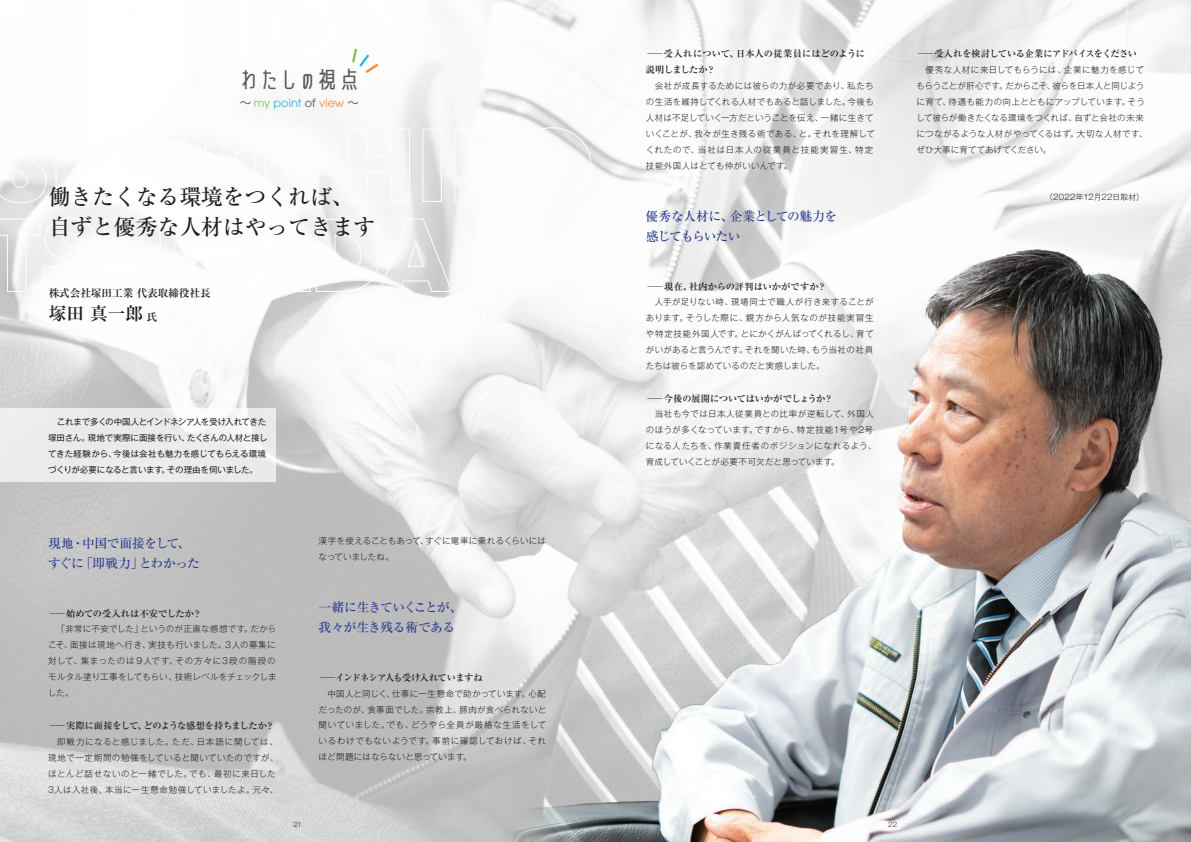
<style>
.page{position:relative;width:1191px;height:842px;background:#fff}
.page>*{position:absolute;margin:0;border:0;box-sizing:border-box;transform-origin:0 0}
.t1{font:23.3px "Senobi Gothic Regular";color:#57585a}
.t2{font:500 22px "Ryumin Pro";letter-spacing:-.01em;color:#231f20}
.t3{font:700 17.7px "Ryumin Pro";color:#231f20}
.t4{font:500 12.8px/20px "Ryumin Pro";letter-spacing:-.025em;color:#283890}
.t5{font:500 12.8px/20px "Ryumin Pro";letter-spacing:-.065em;color:#283890}
.t6{font:500 12.8px/20px "Ryumin Pro";letter-spacing:-.045em;color:#283890}
.t7{font:11.4px "ITC Avant Garde Pro";letter-spacing:.005em;color:#24b9eb}
.t8{font:700 10.6px "Ryumin Pro";letter-spacing:-.005em;color:#231f20}
.t9{font:700 9.2px/16.1px "Ryumin Pro";letter-spacing:.005em;color:#231f20}
.t10{font:700 9.2px "Ryumin Pro";letter-spacing:-.015em;color:#231f20}
.t11{font:700 9.2px "Ryumin Pro";letter-spacing:-.045em;color:#231f20}
.t12{font:700 9.2px "Ryumin Pro";letter-spacing:-.065em;color:#231f20}
.t13{font:300 8.5px/16px "Gothic MB101 Pro";letter-spacing:.035em;color:#231f20}
.t14{font:8.5px/16px "Gothic MB101 Pro";letter-spacing:-.02em;color:#231f20}
.t15{font:300 8.5px/16px "Gothic MB101 Pro";letter-spacing:.055em;color:#231f20}
.t16{font:300 8.5px/16px "Gothic MB101 Pro";letter-spacing:.01em;color:#231f20}
.t17{font:300 7.8px "Gothic MB101 Pro";letter-spacing:.025em;color:#231f20}
.t18{font:300 6.4px "Gothic MB101 Pro";color:#231f20}
.s1{font-family:"Hiragino Sans W1";font-weight:400}
.s2{font-family:"Senobi Gothic Medium";font-size:19.4px}
.s3{font-family:"Koz Go Pr 6 N";color:#4b4c4d}
.s4{color:#81c342}
.s5{color:#4b4c4d}
.s6{color:#f58932}
.s7{font-size:10.6px}
</style>
<div class="page">
<img style="left:0;top:0;width:1191px;height:842px">
<svg style="left:0;top:127px;width:47px;height:77px"></svg>
<svg style="left:55px;top:128px;width:63px;height:74px"></svg>
<svg style="left:161px;top:128px;width:63px;height:74px"></svg>
<svg style="left:264px;top:127px;width:77px;height:77px"></svg>
<svg style="left:348px;top:128px;width:62px;height:74px"></svg>
<div style="left:422px;top:129px;width:20px;height:73px;border:1px solid #fff"></div>
<svg style="left:454px;top:127px;width:138px;height:77px"></svg>
<svg style="left:0;top:217px;width:96px;height:77px"></svg>
<svg style="left:104px;top:218px;width:57px;height:76px"></svg>
<svg style="left:173px;top:218px;width:184px;height:75px"></svg>
<svg style="left:0;top:408px;width:275px;height:73px;fill:#ebebeb"></svg>
<svg style="left:352px;top:49px;width:26px;height:24px"></svg>
<img style="left:357px;top:218px;width:834px;height:624px">
<p class="t9" style="left:646px;top:45px;width:221px"><span class="s1">ー</span>受入れについて、日本人の従業員にはどのように説明しましたか？</p>
<p class="t13" style="left:646px;top:77px;width:230px;text-indent:9px">会社が成長するためには彼らの力が必要であり、私たちの生活を維持してくれる人材でもあると話しました。今後も人材は不足していく一方だということを伝え、一緒に生きていくことが、我々が生き残る術である、と。それを理解してくれたので、当社は日本人の従業員と技能実習生、特定技能外国人はとても仲がいいんです。</p>
<h3 class="t5" style="left:646px;top:205px;width:193px">優秀な人材に、企業としての魅力を感じてもらいたい</h3>
<p class="t11" style="left:916px;top:47px;width:222px"><span class="s1">ー</span>受入れを検討している企業にアドバイスをください</p>
<p class="t13" style="left:916px;top:60px;width:232px;text-indent:9px">優秀な人材に来日してもらうには、企業に魅力を感じてもらうことが肝心です。だからこそ、彼らを日本人と同じように育て、待遇も能力の向上とともにアップしています。そうして彼らが働きたくなる環境をつくれば、自ずと会社の未来につながるような人材がやってくるはず。大切な人材です、ぜひ大事に育ててあげてください。</p>
<h1 class="t1" style="left:238px;top:63px;width:125px">わたし<span class="s2">の</span>視点</h1>
<h3 class="t7" style="left:240px;top:96px;width:121px"><span class="s3">～</span> <span class="s4">my</span> point <span class="s5">of</span> <span class="s6">view</span> <span class="s3">～</span></h3>
<h2 class="t2" style="left:49px;top:179px;width:306px">働きたくなる環境をつくれば、</h2>
<p class="t17" style="left:1045px;top:191px;width:100px">（2022年12月22日取材）</p>
<h2 class="t2" style="left:49px;top:210px;width:328px">自ずと優秀な人材はやってきます</h2>
<p class="t8" style="left:49px;top:285px;width:163px">株式会社塚田工業 代表取締役社長</p>
<h3 class="t3" style="left:49px;top:300px;width:110px">塚田 真一郎 <span class="s7">氏</span></h3>
<p class="t14" style="left:48px;top:412px;width:221px">　これまで多くの中国人とインドネシア人を受け入れてきた塚田さん。現地で実際に面接を行い、たくさんの人材と接してきた経験から、今後は会社も魅力を感じてもらえる環境づくりが必要になると言います。その理由を伺いました。</p>
<p class="t9" style="left:646px;top:277px;width:182px"><span class="s1">ー</span>現在、社内からの評判はいかがですか？</p>
<p class="t13" style="left:646px;top:293px;width:230px;text-align:justify;text-indent:9px">人手が足りない時、現場同士で職人が行き来することがあります。そうした際に、親方から人気なのが技能実習生や特定技能外国人です。とにかくがんばってくれるし、育てがいがあると言うんです。それを聞いた時、もう当社の社員たちは彼らを認めているのだと実感しました。</p>
<p class="t10" style="left:646px;top:391px;width:189px"><span class="s1">ー</span>今後の展開についてはいかがでしょうか？</p>
<p class="t13" style="left:646px;top:405px;width:232px;text-indent:9px">当社も今では日本人従業員との比率が逆転して、外国人のほうが多くなっています。ですから、特定技能1号や2号になる人たちを、作業責任者のポジションになれるよう、育成していくことが必要不可欠だと思っています。</p>
<h3 class="t4" style="left:48px;top:532px;width:153px">現地・中国で面接をして、すぐに「即戦力」とわかった</h3>
<p class="t9" style="left:48px;top:605px;width:155px"><span class="s1">ー</span>始めての受入れは不安でしたか？</p>
<p class="t13" style="left:48px;top:620px;width:230px;text-align:justify;text-indent:9px">「非常に不安でした」というのが正直な感想です。だからこそ、面接は現地へ行き、実技も行いました。３人の募集に対して、集まったのは９人です。その方々に3段の階段のモルタル塗り工事をしてもらい、技術レベルをチェックしました。</p>
<p class="t10" style="left:48px;top:718px;width:228px"><span class="s1">ー</span>実際に面接をして、どのような感想を持ちましたか？</p>
<p class="t15" style="left:48px;top:732px;width:231px;text-indent:9px">即戦力になると感じました。ただ、日本語に関しては、現地で一定期間の勉強をしていると聞いていたのですが、ほとんど話せないのと一緒でした。でも、最初に来日した<br>3人は入社後、本当に一生懸命勉強していましたよ。元々、</p>
<p class="t16" style="left:319px;top:532px;width:229px">漢字を使えることもあって、すぐに電車に乗れるくらいにはなっていましたね。</p>
<h3 class="t6" style="left:319px;top:596px;width:145px">一緒に生きていくことが、我々が生き残る術である</h3>
<p class="t12" style="left:319px;top:670px;width:166px"><span class="s1">ー</span>インドネシア人も受け入れていますね</p>
<p class="t13" style="left:319px;top:684px;width:229px;text-align:justify;text-indent:9px">中国人と同じく、仕事に一生懸命で助かっています。心配だったのが、食事面でした。宗教上、豚肉が食べられないと聞いていました。でも、どうやら全員が厳格な生活をしているわけでもないようです。事前に確認しておけば、それほど問題にはならないと思っています。</p>
<p class="t18" style="left:293px;top:820px;width:10px">21</p>
<p class="t18" style="left:888px;top:820px;width:10px">22</p>
</div>
